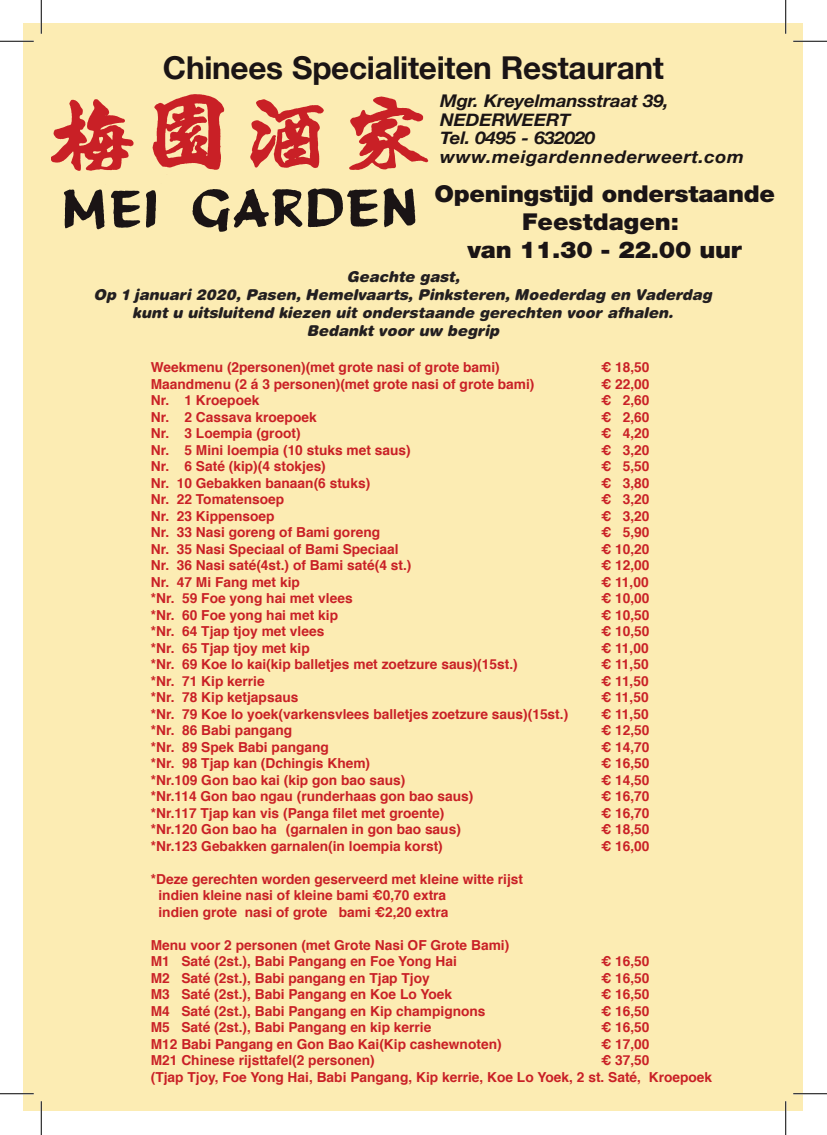
<style>
.page{position:relative;width:827px;height:1135px;background:#fff}
.page>*{position:absolute;margin:0;border:0;box-sizing:border-box;transform-origin:0 0}
.t1{font:700 31.5px "Helvetica Neue";letter-spacing:-.01em;color:#1a1415}
.t2{font:900 23.25px/27.9px "Helvetica Neue LT Std";letter-spacing:-.01em;color:#1a1415;text-align:center;scale:1.06 1}
.t3{font:italic 700 17.5px/18.8px "Helvetica Neue";letter-spacing:-.01em;color:#1a1415;scale:1.06 1}
.t4{font:italic 900 15px/18px "Helvetica Rounded";color:#231f20;text-align:center}
.t5{font:700 13.75px/16.5px "Helvetica";color:#c92026}
</style>
<div class="page">
<div style="left:24px;top:24px;width:779px;height:1087px;background:#fcecb3"></div>
<img style="left:52px;top:94px;width:377px;height:77px">
<img style="left:64px;top:188px;width:352px;height:44px">
<hr style="left:0;top:40px;width:34px;height:2px;background:#fff">
<hr style="left:793px;top:40px;width:34px;height:2px;background:#fff">
<hr style="left:40px;top:0;width:2px;height:34px;background:#fff">
<hr style="left:40px;top:1101px;width:2px;height:34px;background:#fff">
<hr style="left:0;top:41px;width:34px;height:1px;background:#000">
<hr style="left:793px;top:41px;width:34px;height:1px;background:#000">
<hr style="left:0;top:1093px;width:34px;height:1px;background:#000">
<hr style="left:793px;top:1093px;width:34px;height:1px;background:#000">
<hr style="left:41px;top:0;width:1px;height:34px;background:#000">
<hr style="left:41px;top:1101px;width:1px;height:34px;background:#000">
<hr style="left:785px;top:0;width:1px;height:34px;background:#000">
<hr style="left:785px;top:1101px;width:1px;height:34px;background:#000">
<h1 class="t1" style="left:163px;top:43px;width:502px">Chinees Specialiteiten Restaurant</h1>
<p class="t3" style="left:440px;top:92px;width:288px">Mgr. Kreyelmansstraat 39,<br>NEDERWEERT<br>Tel. 0495 - 632020 www.meigardennederweert.com</p>
<h2 class="t2" style="left:434px;top:179px;width:323px">Openingstijd onderstaande<br>Feestdagen:<br>van 11.30 - 22.00 uur</h2>
<p class="t4" style="left:94px;top:267px;width:619px">Geachte gast,<br>Op 1 januari 2020, Pasen, Hemelvaarts, Pinksteren, Moederdag en Vaderdag kunt u uitsluitend kiezen uit onderstaande gerechten voor afhalen.<br>Bedankt voor uw begrip</p>
<p class="t5" style="left:151px;top:359px;width:350px">Weekmenu (2personen)(met grote nasi of grote bami)</p>
<p class="t5" style="left:601px;top:359px;width:50px">€ 18,50</p>
<p class="t5" style="left:151px;top:376px;width:385px">Maandmenu (2 á 3 personen)(met grote nasi of grote bami)</p>
<p class="t5" style="left:601px;top:376px;width:50px">€ 22,00</p>
<p class="t5" style="left:151px;top:392px;width:110px">Nr. 1 Kroepoek</p>
<p class="t5" style="left:601px;top:392px;width:50px">€ 2,60</p>
<p class="t5" style="left:151px;top:409px;width:167px">Nr. 2 Cassava kroepoek</p>
<p class="t5" style="left:601px;top:409px;width:50px">€ 2,60</p>
<p class="t5" style="left:151px;top:425px;width:151px">Nr. 3 Loempia (groot)</p>
<p class="t5" style="left:601px;top:425px;width:50px">€ 4,20</p>
<p class="t5" style="left:151px;top:442px;width:261px">Nr. 5 Mini loempia (10 stuks met saus)</p>
<p class="t5" style="left:601px;top:442px;width:50px">€ 3,20</p>
<p class="t5" style="left:151px;top:458px;width:177px">Nr. 6 Saté (kip)(4 stokjes)</p>
<p class="t5" style="left:601px;top:458px;width:50px">€ 5,50</p>
<p class="t5" style="left:151px;top:475px;width:221px">Nr. 10 Gebakken banaan(6 stuks)</p>
<p class="t5" style="left:601px;top:475px;width:50px">€ 3,80</p>
<p class="t5" style="left:151px;top:491px;width:135px">Nr. 22 Tomatensoep</p>
<p class="t5" style="left:601px;top:491px;width:50px">€ 3,20</p>
<p class="t5" style="left:151px;top:508px;width:125px">Nr. 23 Kippensoep</p>
<p class="t5" style="left:601px;top:508px;width:50px">€ 3,20</p>
<p class="t5" style="left:151px;top:524px;width:231px">Nr. 33 Nasi goreng of Bami goreng</p>
<p class="t5" style="left:601px;top:524px;width:50px">€ 5,90</p>
<p class="t5" style="left:151px;top:541px;width:249px">Nr. 35 Nasi Speciaal of Bami Speciaal</p>
<p class="t5" style="left:601px;top:541px;width:50px">€ 10,20</p>
<p class="t5" style="left:151px;top:557px;width:262px">Nr. 36 Nasi saté(4st.) of Bami saté(4 st.)</p>
<p class="t5" style="left:601px;top:557px;width:50px">€ 12,00</p>
<p class="t5" style="left:151px;top:574px;width:151px">Nr. 47 Mi Fang met kip</p>
<p class="t5" style="left:601px;top:574px;width:49px">€ 11,00</p>
<p class="t5" style="left:151px;top:590px;width:203px">*Nr. 59 Foe yong hai met vlees</p>
<p class="t5" style="left:601px;top:590px;width:50px">€ 10,00</p>
<p class="t5" style="left:151px;top:607px;width:189px">*Nr. 60 Foe yong hai met kip</p>
<p class="t5" style="left:601px;top:607px;width:50px">€ 10,50</p>
<p class="t5" style="left:151px;top:623px;width:175px">*Nr. 64 Tjap tjoy met vlees</p>
<p class="t5" style="left:601px;top:623px;width:50px">€ 10,50</p>
<p class="t5" style="left:151px;top:640px;width:160px">*Nr. 65 Tjap tjoy met kip</p>
<p class="t5" style="left:601px;top:640px;width:49px">€ 11,00</p>
<p class="t5" style="left:151px;top:656px;width:368px">*Nr. 69 Koe lo kai(kip balletjes met zoetzure saus)(15st.)</p>
<p class="t5" style="left:601px;top:656px;width:49px">€ 11,50</p>
<p class="t5" style="left:151px;top:673px;width:115px">*Nr. 71 Kip kerrie</p>
<p class="t5" style="left:601px;top:673px;width:49px">€ 11,50</p>
<p class="t5" style="left:151px;top:689px;width:149px">*Nr. 78 Kip ketjapsaus</p>
<p class="t5" style="left:601px;top:689px;width:49px">€ 11,50</p>
<p class="t5" style="left:151px;top:706px;width:419px">*Nr. 79 Koe lo yoek(varkensvlees balletjes zoetzure saus)(15st.)</p>
<p class="t5" style="left:601px;top:706px;width:49px">€ 11,50</p>
<p class="t5" style="left:151px;top:722px;width:143px">*Nr. 86 Babi pangang</p>
<p class="t5" style="left:601px;top:722px;width:50px">€ 12,50</p>
<p class="t5" style="left:151px;top:739px;width:180px">*Nr. 89 Spek Babi pangang</p>
<p class="t5" style="left:601px;top:739px;width:50px">€ 14,70</p>
<p class="t5" style="left:151px;top:755px;width:221px">*Nr. 98 Tjap kan (Dchingis Khem)</p>
<p class="t5" style="left:601px;top:755px;width:50px">€ 16,50</p>
<p class="t5" style="left:151px;top:772px;width:256px">*Nr.109 Gon bao kai (kip gon bao saus)</p>
<p class="t5" style="left:601px;top:772px;width:50px">€ 14,50</p>
<p class="t5" style="left:151px;top:788px;width:324px">*Nr.114 Gon bao ngau (runderhaas gon bao saus)</p>
<p class="t5" style="left:601px;top:788px;width:50px">€ 16,70</p>
<p class="t5" style="left:151px;top:805px;width:295px">*Nr.117 Tjap kan vis (Panga filet met groente)</p>
<p class="t5" style="left:601px;top:805px;width:50px">€ 16,70</p>
<p class="t5" style="left:151px;top:821px;width:311px">*Nr.120 Gon bao ha (garnalen in gon bao saus)</p>
<p class="t5" style="left:601px;top:821px;width:50px">€ 18,50</p>
<p class="t5" style="left:151px;top:838px;width:293px">*Nr.123 Gebakken garnalen(in loempia korst)</p>
<p class="t5" style="left:601px;top:838px;width:50px">€ 16,00</p>
<p class="t5" style="left:158px;top:871px;width:366px;text-indent:-8px">*Deze gerechten worden geserveerd met kleine witte rijst indien kleine nasi of kleine bami €0,70 extra<br>indien grote nasi of grote bami €2,20 extra</p>
<p class="t5" style="left:151px;top:937px;width:360px">Menu voor 2 personen (met Grote Nasi OF Grote Bami)<br>M1 Saté (2st.), Babi Pangang en Foe Yong Hai</p>
<p class="t5" style="left:601px;top:953px;width:50px">€ 16,50</p>
<p class="t5" style="left:151px;top:970px;width:280px">M2 Saté (2st.), Babi pangang en Tjap Tjoy</p>
<p class="t5" style="left:601px;top:970px;width:50px">€ 16,50</p>
<p class="t5" style="left:151px;top:986px;width:303px">M3 Saté (2st.), Babi Pangang en Koe Lo Yoek</p>
<p class="t5" style="left:601px;top:986px;width:50px">€ 16,50</p>
<p class="t5" style="left:151px;top:1003px;width:336px">M4 Saté (2st.), Babi Pangang en Kip champignons</p>
<p class="t5" style="left:601px;top:1003px;width:50px">€ 16,50</p>
<p class="t5" style="left:151px;top:1019px;width:282px">M5 Saté (2st.), Babi Pangang en kip kerrie</p>
<p class="t5" style="left:601px;top:1019px;width:50px">€ 16,50</p>
<p class="t5" style="left:151px;top:1036px;width:352px">M12 Babi Pangang en Gon Bao Kai(Kip cashewnoten)</p>
<p class="t5" style="left:601px;top:1036px;width:50px">€ 17,00</p>
<p class="t5" style="left:151px;top:1052px;width:225px">M21 Chinese rijsttafel(2 personen)</p>
<p class="t5" style="left:151px;top:1052px;width:563px;text-indent:450px">€ 37,50<br>(Tjap Tjoy, Foe Yong Hai, Babi Pangang, Kip kerrie, Koe Lo Yoek, 2 st. Saté, Kroepoek</p>
</div>
